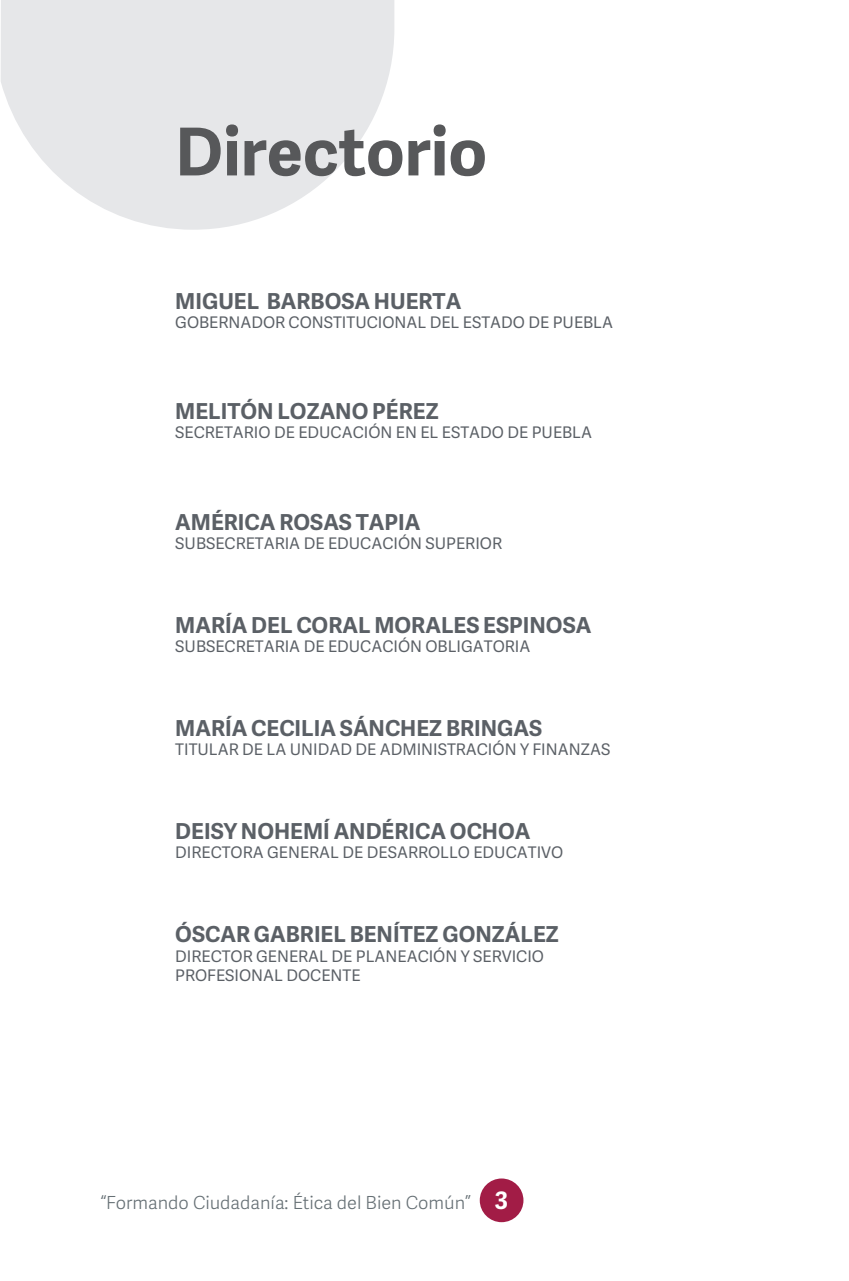
<style>
.page{position:relative;width:849px;height:1281px;background:#fff}
.page>*{position:absolute;margin:0;border:0;box-sizing:border-box;transform-origin:0 0}
.t1{font:700 66px "Adelle Sans";color:#57585a}
.t2{font:700 22px "Adelle Sans";color:#5b6066}
.t3{font:300 18px "Adelle Sans";color:#667075}
.t4{font:16px/19.2px "Adelle Sans";color:#5b6066}
.s1{font-weight:700;font-size:24px;color:#fff}
</style>
<div class="page">
<div style="left:480px;top:1178px;width:43px;height:44px;background:#a21c46;border-radius:50%"></div>
<svg style="left:1px;top:0;width:393px;height:230px;fill:#e6e7e9"></svg>
<h1 class="t1" style="left:175px;top:104px;width:313px">Directorio</h1>
<h2 class="t2" style="left:175px;top:285px;width:287px">MIGUEL BARBOSA HUERTA</h2>
<p class="t4" style="left:175px;top:312px;width:439px">GOBERNADOR CONSTITUCIONAL DEL ESTADO DE PUEBLA</p>
<h2 class="t2" style="left:175px;top:395px;width:265px">MELITÓN LOZANO PÉREZ</h2>
<p class="t4" style="left:175px;top:422px;width:418px">SECRETARIO DE EDUCACIÓN EN EL ESTADO DE PUEBLA</p>
<h2 class="t2" style="left:175px;top:505px;width:247px">AMÉRICA ROSAS TAPIA</h2>
<p class="t4" style="left:175px;top:533px;width:328px">SUBSECRETARIA DE EDUCACIÓN SUPERIOR</p>
<h2 class="t2" style="left:175px;top:609px;width:417px">MARÍA DEL CORAL MORALES ESPINOSA</h2>
<p class="t4" style="left:175px;top:636px;width:357px">SUBSECRETARIA DE EDUCACIÓN OBLIGATORIA</p>
<h2 class="t2" style="left:175px;top:712px;width:368px">MARÍA CECILIA SÁNCHEZ BRINGAS</h2>
<p class="t4" style="left:175px;top:739px;width:436px">TITULAR DE LA UNIDAD DE ADMINISTRACIÓN Y FINANZAS</p>
<h2 class="t2" style="left:175px;top:815px;width:357px">DEISY NOHEMÍ ANDÉRICA OCHOA</h2>
<p class="t4" style="left:175px;top:842px;width:389px">DIRECTORA GENERAL DE DESARROLLO EDUCATIVO</p>
<h2 class="t2" style="left:175px;top:918px;width:385px">ÓSCAR GABRIEL BENÍTEZ GONZÁLEZ</h2>
<p class="t4" style="left:175px;top:946px;width:370px">DIRECTOR GENERAL DE PLANEACIÓN Y SERVICIO<br>PROFESIONAL DOCENTE</p>
<p class="t3" style="left:100px;top:1189px;width:409px">“Formando Ciudadanía: Ética del Bien Común” <span class="s1">3</span></p>
</div>
